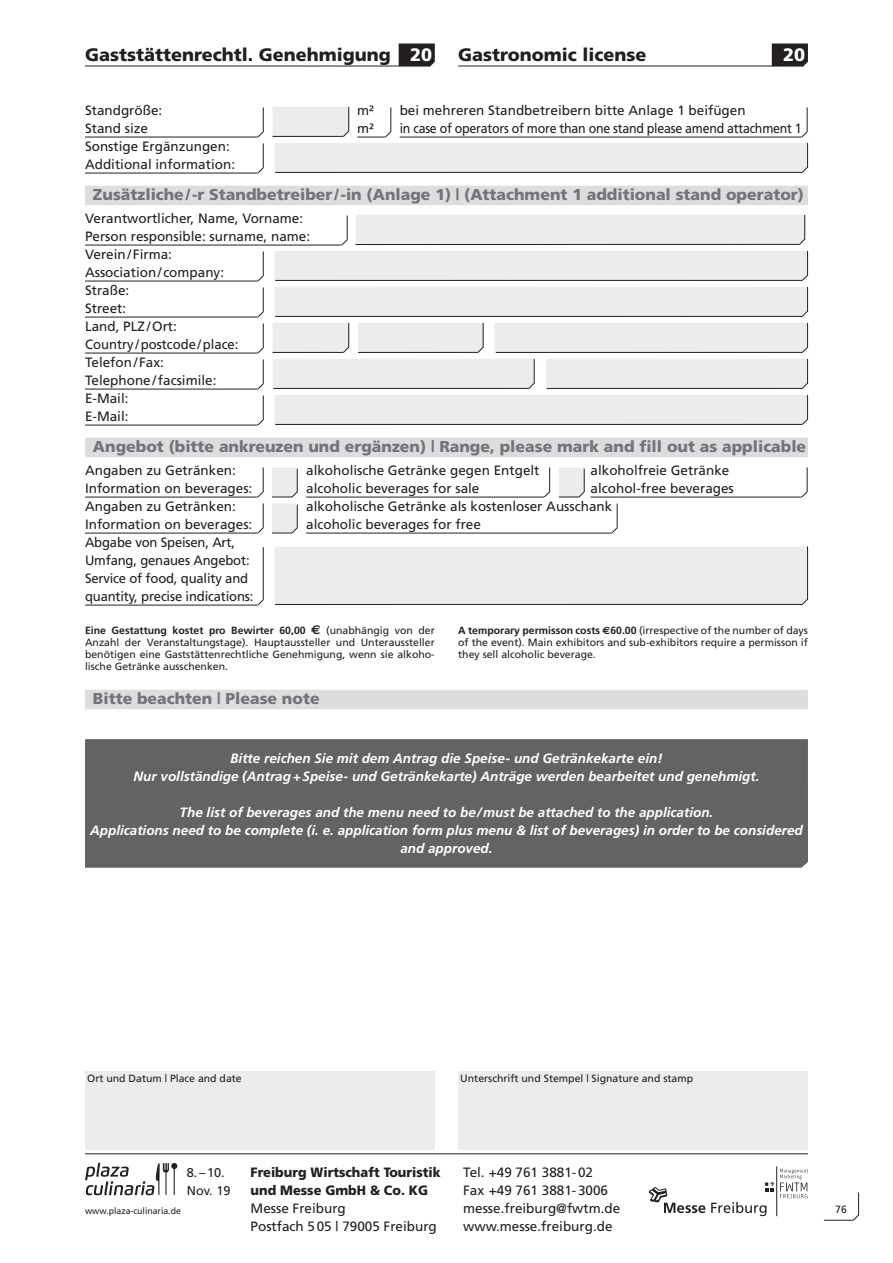
<style>
.page{position:relative;width:893px;height:1263px;background:#fff}
.page>*{position:absolute;margin:0;border:0;box-sizing:border-box;transform-origin:0 0}
.t1{font:900 18px "Frutiger";color:#231f20}
.t2{font:900 18px "Frutiger";color:#fff}
.Artikel_Zwischentite{font:900 15.75px "Frutiger";color:#727477}
.Artikel_1-5sp_2Zeile{font:13.5px/18px "Frutiger";color:#231f20}
.Artikel_1-5sp_2Zeile-2{font:italic 700 13.5px/18px "Frutiger";color:#fff;text-align:center}
.Artikel_1-5sp_2Zeile-3{font:13.5px "Frutiger";letter-spacing:-.02em;color:#231f20;scale:.92 1}
.t3{font:900 13.5px/18px "Frutiger";color:#231f20;scale:.95 1}
.t4{font:12.75px/18px "Frutiger";color:#231f20}
.Kleiner_Text_7pt_Blk{font:10.5px/12px "Frutiger";color:#231f20;text-align:justify}
.basic{font:10.5px "Frutiger";color:#231f20}
.t5{font:9px "Frutiger";color:#231f20}
.s1{color:#fff}
.s2{font-weight:700}
.s3{font-family:"Euro Sans";font-weight:700;font-size:12.75px}
.s4{font-family:"Euro Sans";font-weight:700}
</style>
<div class="page">
<hr style="left:85px;top:66px;width:346px;height:1px;background:#231f20">
<svg style="left:399px;top:44px;width:36px;height:22px"></svg>
<hr style="left:458px;top:66px;width:346px;height:1px;background:#231f20">
<svg style="left:772px;top:44px;width:36px;height:22px"></svg>
<hr style="left:85px;top:1153px;width:723px;height:1px;background:#231f20">
<svg style="left:765px;top:1182px;width:9px;height:9px"></svg>
<hr style="left:776px;top:1166px;width:1px;height:50px;background:#231f20">
<svg style="left:780px;top:1169px;width:28px;height:29px"></svg>
<svg style="left:711px;top:1202px;width:55px;height:14px"></svg>
<svg style="left:649px;top:1187px;width:56px;height:26px"></svg>
<svg style="left:85px;top:1163px;width:92px;height:32px"></svg>
<svg style="left:824px;top:1192px;width:35px;height:29px"></svg>
<hr style="left:85px;top:137px;width:173px;height:1px;background:#231f20">
<hr style="left:85px;top:173px;width:173px;height:1px;background:#231f20">
<div style="left:85px;top:186px;width:723px;height:19px;background:#dcdddf"></div>
<hr style="left:85px;top:245px;width:257px;height:1px;background:#231f20">
<hr style="left:85px;top:281px;width:173px;height:1px;background:#231f20">
<hr style="left:85px;top:317px;width:173px;height:1px;background:#231f20">
<hr style="left:85px;top:353px;width:173px;height:1px;background:#231f20">
<hr style="left:85px;top:389px;width:173px;height:1px;background:#231f20">
<hr style="left:85px;top:425px;width:173px;height:1px;background:#231f20">
<div style="left:85px;top:438px;width:723px;height:19px;background:#dcdddf"></div>
<hr style="left:85px;top:497px;width:173px;height:1px;background:#231f20">
<hr style="left:306px;top:497px;width:238px;height:1px;background:#231f20">
<hr style="left:591px;top:497px;width:210px;height:1px;background:#231f20">
<hr style="left:85px;top:533px;width:173px;height:1px;background:#231f20">
<hr style="left:306px;top:533px;width:306px;height:1px;background:#231f20">
<hr style="left:85px;top:605px;width:173px;height:1px;background:#231f20">
<svg style="left:257px;top:107px;width:7px;height:67px"></svg>
<svg style="left:273px;top:106px;width:535px;height:67px"></svg>
<hr style="left:275px;top:172px;width:527px;height:1px;background:#231f20">
<svg style="left:257px;top:251px;width:7px;height:175px"></svg>
<svg style="left:273px;top:214px;width:535px;height:211px"></svg>
<hr style="left:275px;top:424px;width:527px;height:1px;background:#231f20">
<svg style="left:543px;top:467px;width:7px;height:31px"></svg>
<svg style="left:559px;top:468px;width:26px;height:30px"></svg>
<svg style="left:801px;top:467px;width:7px;height:31px"></svg>
<svg style="left:257px;top:467px;width:7px;height:67px"></svg>
<svg style="left:272px;top:468px;width:26px;height:66px;background:#e2e2e3"></svg>
<svg style="left:611px;top:503px;width:7px;height:31px"></svg>
<svg style="left:257px;top:547px;width:7px;height:59px"></svg>
<div style="left:274px;top:546px;width:534px;height:59px;background:#ececee"></div>
<hr style="left:275px;top:604px;width:527px;height:1px;background:#231f20">
<div style="left:85px;top:1071px;width:350px;height:78px;background:#ececee"></div>
<div style="left:458px;top:1071px;width:350px;height:78px;background:#ececee"></div>
<div style="left:85px;top:739px;width:723px;height:129px;background:#636366"></div>
<div style="left:85px;top:690px;width:723px;height:19px;background:#dcdddf"></div>
<p class="t1" style="left:85px;top:43px;width:349px">Gaststättenrechtl. Genehmigung <span class="s1">20</span></p>
<p class="t1" style="left:458px;top:43px;width:190px">Gastronomic license</p>
<p class="t2" style="left:783px;top:43px;width:24px">20</p>
<p class="Artikel_1-5sp_2Zeile" style="left:85px;top:101px;width:79px">Standgröße:</p>
<p class="Artikel_1-5sp_2Zeile" style="left:357px;top:101px;width:18px">m²</p>
<p class="Artikel_1-5sp_2Zeile" style="left:400px;top:101px;width:347px">bei mehreren Standbetreibern bitte Anlage 1 beifügen</p>
<p class="Artikel_1-5sp_2Zeile" style="left:85px;top:119px;width:65px">Stand size</p>
<p class="Artikel_1-5sp_2Zeile" style="left:357px;top:119px;width:18px">m²</p>
<p class="Artikel_1-5sp_2Zeile-3" style="left:400px;top:120px;width:439px">in case of operators of more than one stand please amend attachment 1</p>
<p class="Artikel_1-5sp_2Zeile" style="left:85px;top:137px;width:146px">Sonstige Ergänzungen:</p>
<p class="Artikel_1-5sp_2Zeile" style="left:85px;top:155px;width:152px">Additional information:</p>
<p class="Artikel_Zwischentite" style="left:93px;top:185px;width:712px">Zusätzliche/-r Standbetreiber /-in (Anlage 1) | (Attachment 1 additional stand operator)</p>
<p class="Artikel_1-5sp_2Zeile" style="left:85px;top:209px;width:220px">Verantwortlicher, Name, Vorname:</p>
<p class="Artikel_1-5sp_2Zeile" style="left:85px;top:227px;width:227px">Person responsible: surname, name:</p>
<p class="Artikel_1-5sp_2Zeile" style="left:85px;top:245px;width:88px">Verein/Firma:</p>
<p class="Artikel_1-5sp_2Zeile" style="left:85px;top:263px;width:141px">Association/ company:</p>
<p class="Artikel_1-5sp_2Zeile" style="left:85px;top:281px;width:46px">Straße:</p>
<p class="Artikel_1-5sp_2Zeile" style="left:85px;top:299px;width:43px">Street:</p>
<p class="Artikel_1-5sp_2Zeile" style="left:85px;top:317px;width:93px">Land, PLZ/Ort:</p>
<p class="Artikel_1-5sp_2Zeile" style="left:85px;top:335px;width:155px">Country /postcode/place:</p>
<p class="Artikel_1-5sp_2Zeile" style="left:85px;top:353px;width:80px">Telefon/Fax:</p>
<p class="Artikel_1-5sp_2Zeile" style="left:85px;top:371px;width:133px">Telephone/facsimile:</p>
<p class="Artikel_1-5sp_2Zeile" style="left:85px;top:389px;width:45px">E-Mail:</p>
<p class="Artikel_1-5sp_2Zeile" style="left:85px;top:407px;width:45px">E-Mail:</p>
<p class="Artikel_Zwischentite" style="left:93px;top:437px;width:715px">Angebot (bitte ankreuzen und ergänzen) | Range, please mark and fill out as applicable</p>
<p class="Artikel_1-5sp_2Zeile" style="left:85px;top:461px;width:152px">Angaben zu Getränken:</p>
<p class="Artikel_1-5sp_2Zeile" style="left:306px;top:461px;width:235px">alkoholische Getränke gegen Entgelt</p>
<p class="Artikel_1-5sp_2Zeile" style="left:591px;top:461px;width:140px">alkoholfreie Getränke</p>
<p class="Artikel_1-5sp_2Zeile" style="left:85px;top:479px;width:169px">Information on beverages:</p>
<p class="Artikel_1-5sp_2Zeile" style="left:306px;top:479px;width:175px">alcoholic beverages for sale</p>
<p class="Artikel_1-5sp_2Zeile" style="left:591px;top:479px;width:145px">alcohol-free beverages</p>
<p class="Artikel_1-5sp_2Zeile" style="left:85px;top:497px;width:152px">Angaben zu Getränken:</p>
<p class="Artikel_1-5sp_2Zeile" style="left:306px;top:497px;width:308px">alkoholische Getränke als kostenloser Ausschank</p>
<p class="Artikel_1-5sp_2Zeile" style="left:85px;top:515px;width:169px">Information on beverages:</p>
<p class="Artikel_1-5sp_2Zeile" style="left:306px;top:515px;width:176px">alcoholic beverages for free</p>
<p class="Artikel_1-5sp_2Zeile" style="left:85px;top:533px;width:152px">Abgabe von Speisen, Art,</p>
<p class="Artikel_1-5sp_2Zeile" style="left:85px;top:551px;width:166px">Umfang, genaues Angebot:</p>
<p class="Artikel_1-5sp_2Zeile" style="left:85px;top:569px;width:165px">Service of food, quality and</p>
<p class="Artikel_1-5sp_2Zeile" style="left:85px;top:587px;width:170px">quantity, precise indications:</p>
<p class="Kleiner_Text_7pt_Blk" style="left:85px;top:625px;width:351px"><span class="s2">Eine Gestattung kostet pro Bewirter 60,00</span> <span class="s3">€</span> (unabhängig von der Anzahl der Veranstaltungstage). Hauptaussteller und Unteraussteller benötigen eine Gaststättenrechtliche Genehmigung, wenn sie alkoho&shy;lische Getränke ausschenken.</p>
<p class="Kleiner_Text_7pt_Blk" style="left:458px;top:624px;width:351px"><span class="s2">A temporary permisson costs</span> <span class="s4">€</span><span class="s2">60.00</span> (irrespective of the number of days of the event). Main exhibitors and sub-exhibitors require a permisson if they sell alcoholic beverage.</p>
<p class="Artikel_Zwischentite" style="left:93px;top:689px;width:228px">Bitte beachten | Please note</p>
<p class="Artikel_1-5sp_2Zeile-2" style="left:230px;top:749px;width:434px">Bitte reichen Sie mit dem Antrag die Speise- und Getränkekarte ein!</p>
<p class="Artikel_1-5sp_2Zeile-2" style="left:134px;top:767px;width:627px">Nur vollständige (Antrag+Speise- und Getränkekarte) Anträge werden bearbeitet und genehmigt.</p>
<p class="Artikel_1-5sp_2Zeile-2" style="left:180px;top:803px;width:535px">The list of beverages and the menu need to be/must be attached to the application.</p>
<p class="Artikel_1-5sp_2Zeile-2" style="left:90px;top:821px;width:714px">Applications need to be complete (i. e. application form plus menu &amp; list of beverages) in order to be considered and approved.</p>
<p class="basic" style="left:87px;top:1072px;width:156px">Ort und Datum | Place and date</p>
<p class="basic" style="left:460px;top:1072px;width:234px">Unterschrift und Stempel | Signature and stamp</p>
<p class="t4" style="left:187px;top:1163px;width:45px">8. –10.<br>Nov. 19</p>
<p class="t5" style="left:85px;top:1205px;width:97px">www.plaza-culinaria.de</p>
<p class="t3" style="left:251px;top:1163px;width:202px">Freiburg Wirtschaft Touristik und Messe GmbH &amp; Co. KG</p>
<p class="Artikel_1-5sp_2Zeile" style="left:251px;top:1199px;width:188px">Messe Freiburg<br>Postfach 505 | 79005 Freiburg</p>
<p class="Artikel_1-5sp_2Zeile" style="left:463px;top:1163px;width:159px">Tel. +49 761 3881-02<br>Fax +49 761 3881-3006 messe.freiburg@fwtm.de www.messe.freiburg.de</p>
<p class="Kleiner_Text_7pt_Blk" style="left:835px;top:1203px;width:13px">76</p>
</div>
